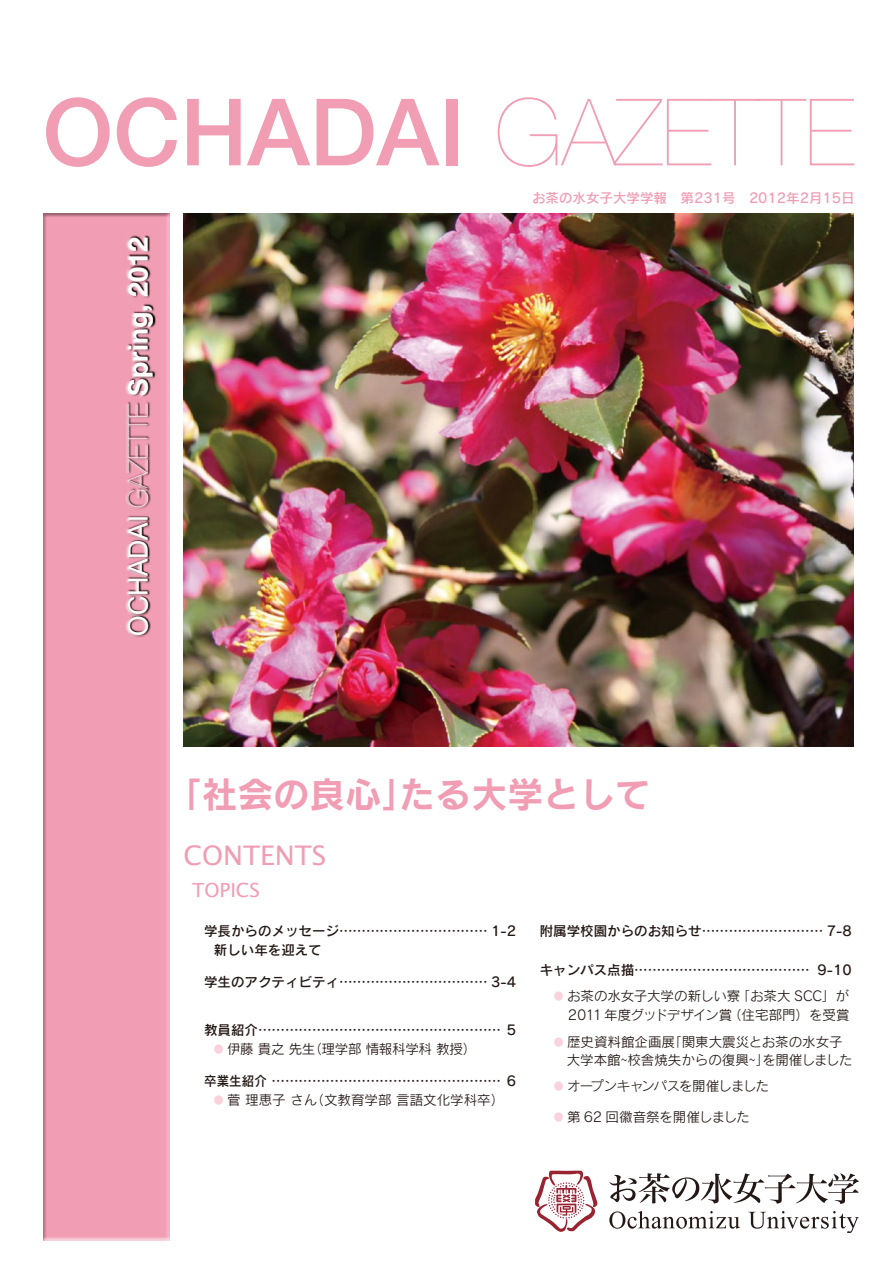
<style>
.page{position:relative;width:893px;height:1263px;background:#fff}
.page>*{position:absolute;margin:0;border:0;box-sizing:border-box;transform-origin:0 0}
.t1{font:500 93px "Helvetica Neue LT Std";color:#f19db4}
.t2{font:36px "Rodin Pro B";color:#f19db4}
.t3{font:700 27px "Helvetica Neue LT Std";color:#fff}
.t4{font:27px "Lucida Sans Unicode";color:#f19db4}
.t5{font:19.5px "Lucida Sans Unicode";color:#f19db4}
.t6{font:13.5px/19.2px "Rodin Pro DB";color:#231815}
.t7{font:13.5px/19px "Rodin Pro M";color:#231815;text-align:right}
.t8{font:13.5px "Rodin Pro M";letter-spacing:-.02em;color:#231815}
.t9{font:13.5px "Rodin Pro DB";color:#f19db4}
.t10{font:13.5px "Rodin Pro DB";color:#231815;scale:.93 1}
.t11{font:13.5px "Rodin Pro M";letter-spacing:-.05em;color:#231815}
.s1{font-weight:200}
.s2{font-weight:400}
.s3{font-size:10.5px;color:#f9d2dc}
</style>
<div class="page">
<div style="left:43px;top:213px;width:132px;height:1031px;background:#f19db4"></div>
<svg style="left:609px;top:1211px;width:131px;height:18px"></svg>
<svg style="left:748px;top:1211px;width:111px;height:20px"></svg>
<svg style="left:537px;top:1172px;width:60px;height:59px"></svg>
<svg style="left:609px;top:1173px;width:250px;height:31px"></svg>
<div style="left:127px;top:236px;width:49px;height:484px;background:#231815;opacity:.5"></div>
<svg style="left:113px;top:213px;width:58px;height:480px"></svg>
<img style="left:184px;top:213px;width:670px;height:533px">
<h1 class="t1" style="left:43px;top:77px;width:814px">OCHADAI <span class="s1">GAZETTE</span></h1>
<p class="t9" style="left:532px;top:189px;width:324px">お茶の水女子大学学報　第231号　2012年2月15日</p>
<h3 class="t3" style="left:122px;top:636px;width:401px;rotate:-90deg"><span class="s2">OCHADAI</span> <span class="s1">GAZETTE</span> Spring, 2012</h3>
<h2 class="t2" style="left:166px;top:770px;width:487px">「社会の良心」たる大学として</h2>
<h3 class="t4" style="left:184px;top:834px;width:144px">CONTENTS</h3>
<h3 class="t5" style="left:192px;top:875px;width:69px">TOPICS</h3>
<p class="t6" style="left:214px;top:921px;width:304px;text-indent:-10px">学長からのメッセージ…………………………… 1-2新しい年を迎えて</p>
<p class="t6" style="left:204px;top:972px;width:313px">学生のアクティビティ…………………………… 3-4</p>
<p class="t6" style="left:204px;top:1019px;width:313px">教員紹介……………………………………………… 5</p>
<p class="t8" style="left:214px;top:1040px;width:264px"><span class="s3">●</span> 伊藤 貴之 先生（理学部 情報科学科 教授）</p>
<p class="t10" style="left:204px;top:1072px;width:337px">卒業生紹介……………………………………………… 6</p>
<p class="t7" style="left:214px;top:1090px;width:292px"><span class="s3">●</span> 菅 理恵子 さん（文教育学部 言語文化学科卒）</p>
<p class="t6" style="left:540px;top:921px;width:313px">附属学校園からのお知らせ……………………… 7-8</p>
<p class="t6" style="left:540px;top:959px;width:313px">キャンパス点描………………………………… 9-10</p>
<p class="t7" style="left:554px;top:986px;width:297px"><span class="s3">●</span> お茶の水女子大学の新しい寮「お茶大 SCC」が<br>2011 年度グッドデザイン賞（住宅部門）を受賞</p>
<p class="t7" style="left:567px;top:1032px;width:287px;line-height:18px;text-align:left;text-indent:-13px"><span class="s3">●</span> 歴史資料館企画展「関東大震災とお茶の水女子大学本館〜校舎焼失からの復興〜」を開催しました</p>
<p class="t11" style="left:554px;top:1077px;width:217px"><span class="s3">●</span> オープンキャンパスを開催しました</p>
<p class="t8" style="left:554px;top:1108px;width:198px"><span class="s3">●</span> 第 62 回徽音祭を開催しました</p>
</div>
